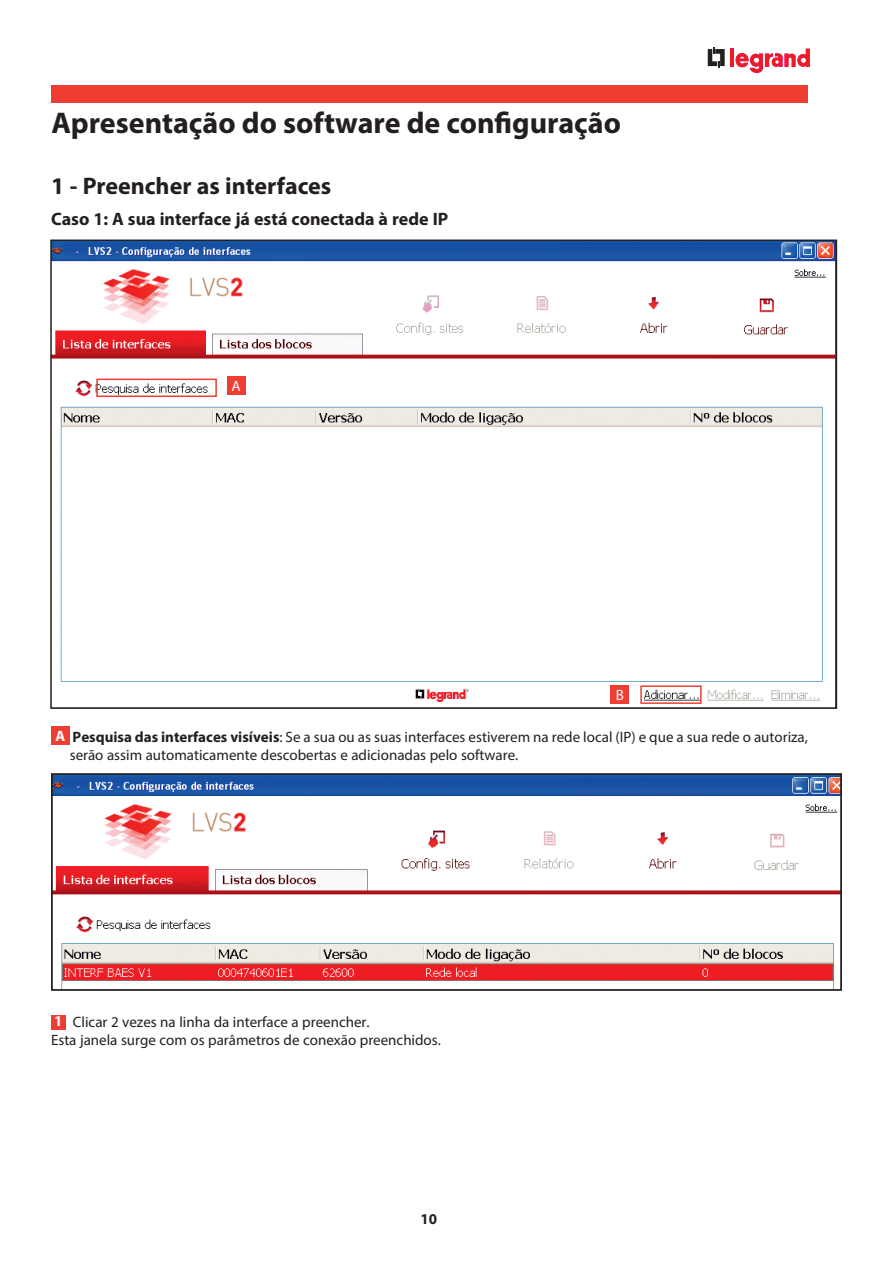
<style>
.page{position:relative;width:893px;height:1263px;background:#fff}
.page>*{position:absolute;margin:0;border:0;box-sizing:border-box;transform-origin:0 0}
.t1{font:700 30px "Myriad Pro";color:#231f20}
.Sous-titre{font:700 24px "Myriad Pro";color:#231f20}
.Normal_e{font:700 18px "Myriad Pro";color:#231f20}
.Normal_e-2{font:15px/18px "Myriad Pro";color:#231f20}
.t2{font:700 15px "Myriad Pro";color:#231f20}
.t3{font:700 15px "Myriad Pro";color:#fff}
.t4{font:15px "Myriad Pro";color:#fff}
.s1{font-weight:700}
</style>
<div class="page">
<div style="left:51px;top:85px;width:757px;height:17px;background:#ee3e34"></div>
<div style="left:51px;top:726px;width:19px;height:19px;background:#ee3e34"></div>
<div style="left:51px;top:1015px;width:15px;height:15px;background:#ee3e34"></div>
<svg style="left:708px;top:48px;width:17px;height:20px"></svg>
<hr style="left:730px;top:49px;width:4px;height:18px;background:#ee1d23">
<svg style="left:735px;top:49px;width:75px;height:24px"></svg>
<img style="left:53px;top:242px;width:781px;height:462px">
<div style="left:50px;top:239px;width:787px;height:470px;border:2px solid #231f20"></div>
<div style="left:640px;top:685px;width:62px;height:19px;border:2px solid #ee3e34"></div>
<div style="left:96px;top:379px;width:121px;height:18px;border:2px solid #ee3e34"></div>
<div style="left:227px;top:376px;width:18px;height:19px;background:#ee3e34"></div>
<img style="left:54px;top:776px;width:785px;height:212px">
<div style="left:51px;top:773px;width:791px;height:218px;border:2px solid #231f20"></div>
<div style="left:611px;top:685px;width:18px;height:19px;background:#ee3e34"></div>
<p class="t1" style="left:51px;top:103px;width:571px">Apresentação do software de configuração</p>
<p class="Sous-titre" style="left:51px;top:171px;width:282px">1 - Preencher as interfaces</p>
<p class="Normal_e" style="left:51px;top:207px;width:399px">Caso 1: A sua interface já está conectada à rede IP</p>
<p class="t4" style="left:231px;top:377px;width:11px">A</p>
<p class="t4" style="left:616px;top:686px;width:10px">B</p>
<p class="t3" style="left:55px;top:726px;width:11px">A</p>
<p class="Normal_e-2" style="left:70px;top:727px;width:740px"><span class="s1">Pesquisa das interfaces visíveis</span>: Se a sua ou as suas interfaces estiverem na rede local (IP) e que a sua rede o autoriza, serão assim automaticamente descobertas e adicionadas pelo software.</p>
<p class="t3" style="left:54px;top:1011px;width:10px">1</p>
<p class="Normal_e-2" style="left:73px;top:1013px;width:298px">Clicar 2 vezes na linha da interface a preencher.</p>
<p class="Normal_e-2" style="left:51px;top:1031px;width:391px">Esta janela surge com os parâmetros de conexão preenchidos.</p>
<p class="t2" style="left:420px;top:1209px;width:18px">10</p>
</div>
